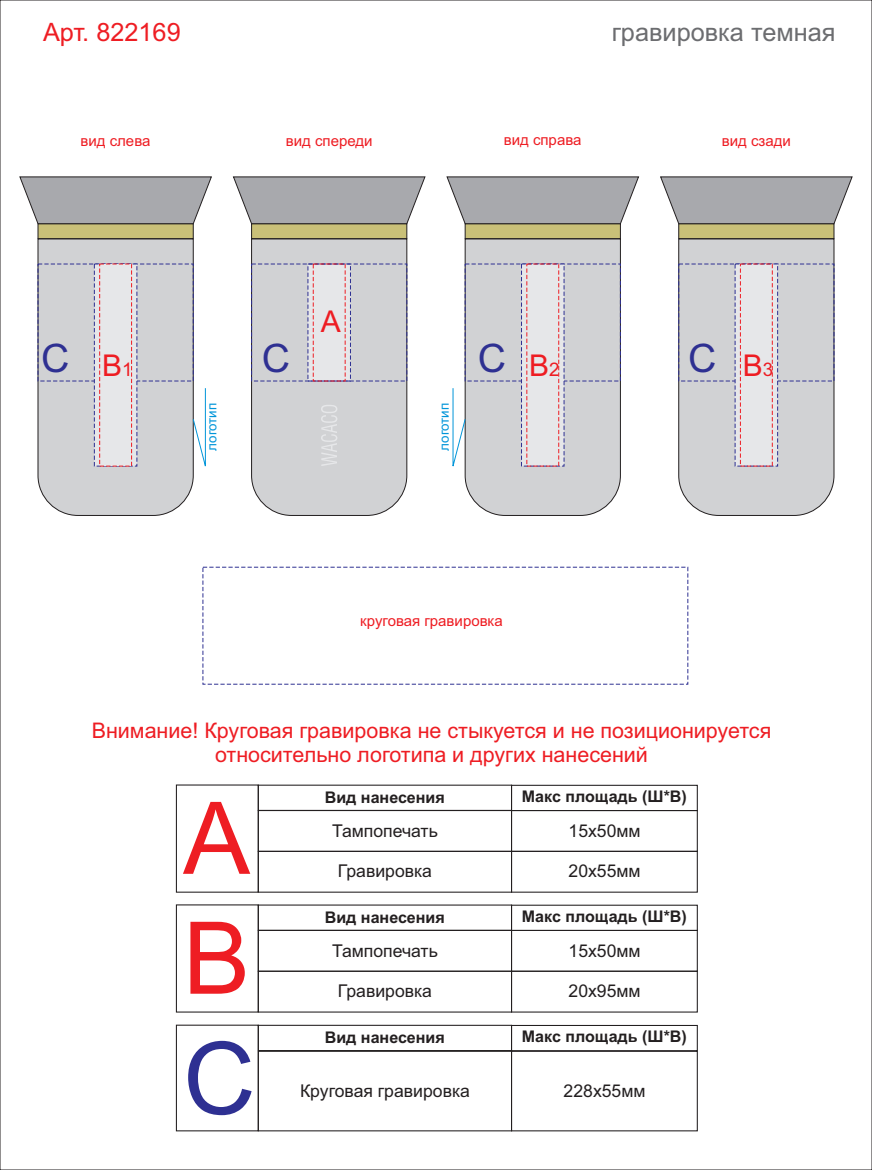
<style>
.page{position:relative;width:872px;height:1170px;background:#fff}
.page>*{position:absolute;margin:0;border:0;box-sizing:border-box;transform-origin:0 0}
.t1{font:100.35px/119.9px "Arial";color:#ee1d23}
.t2{font:100.35px "Arial";color:#2e3092}
.t3{font:39.22px "Arial";color:#2e3092}
.t4{font:30px "Arial";color:#ee1d23}
.t5{font:25.28px "Arial";color:#6c6d70}
.t6{font:25.28px "Arial";color:#ee1d23}
.t7{font:21.45px/24px "Arial";color:#ee1d23;text-align:center}
.t8{font:17.62px "Arial";color:#231f20}
.t9{font:700 16.05px "Arial";color:#231f20}
.t10{font:15px "Arial";color:#ee1d23}
.t11{font:13.35px "Arial";color:#0095d9}
.s1{font-size:18.75px}
</style>
<div class="page">
<div style="left:251px;top:239px;width:156px;height:277px;background:#d1d2d4"></div>
<div style="left:678px;top:239px;width:156px;height:277px;background:#d1d2d4"></div>
<div style="left:38px;top:239px;width:156px;height:277px;background:#d1d2d4"></div>
<div style="left:465px;top:239px;width:156px;height:277px;background:#d1d2d4"></div>
<svg style="left:233px;top:176px;width:192px;height:63px;background:#b0afa5"></svg>
<svg style="left:660px;top:176px;width:192px;height:63px;background:#b0afa5"></svg>
<svg style="left:19px;top:176px;width:193px;height:63px;background:#b1b0a6"></svg>
<svg style="left:446px;top:176px;width:193px;height:63px;background:#b1b0a6"></svg>
<svg style="left:321px;top:405px;width:16px;height:61px"></svg>
<div style="left:258px;top:1024px;width:254px;height:26px;border:1px solid #231f20"></div>
<div style="left:258px;top:810px;width:254px;height:41px;border:1px solid #231f20"></div>
<div style="left:258px;top:929px;width:254px;height:42px;border:1px solid #231f20"></div>
<div style="left:258px;top:850px;width:254px;height:42px;border:1px solid #231f20"></div>
<div style="left:258px;top:970px;width:254px;height:42px;border:1px solid #231f20"></div>
<div style="left:258px;top:1050px;width:254px;height:81px;border:1px solid #231f20"></div>
<div style="left:511px;top:929px;width:187px;height:42px;border:1px solid #231f20"></div>
<div style="left:511px;top:850px;width:187px;height:42px;border:1px solid #231f20"></div>
<div style="left:511px;top:970px;width:187px;height:42px;border:1px solid #231f20"></div>
<div style="left:511px;top:1050px;width:187px;height:81px;border:1px solid #231f20"></div>
<div style="left:511px;top:784px;width:187px;height:27px;border:1px solid #231f20"></div>
<div style="left:511px;top:904px;width:187px;height:26px;border:1px solid #231f20"></div>
<div style="left:511px;top:1024px;width:187px;height:27px;border:1px solid #231f20"></div>
<div style="left:176px;top:784px;width:83px;height:108px;border:1px solid #231f20"></div>
<div style="left:176px;top:904px;width:83px;height:108px;border:1px solid #231f20"></div>
<div style="left:176px;top:1024px;width:83px;height:107px;border:1px solid #231f20"></div>
<svg style="left:307px;top:263px;width:44px;height:116px;background:#dfd9df"></svg>
<div style="left:251px;top:264px;width:156px;height:117px;border:1px dashed #2e3092"></div>
<div style="left:678px;top:264px;width:156px;height:117px;border:1px dashed #2e3092"></div>
<svg style="left:734px;top:263px;width:44px;height:203px;background:#e2d7db"></svg>
<svg style="left:94px;top:263px;width:43px;height:203px;background:#e1dbdf"></svg>
<svg style="left:521px;top:263px;width:43px;height:203px;background:#e1dadf"></svg>
<svg style="left:193px;top:388px;width:13px;height:78px"></svg>
<svg style="left:452px;top:388px;width:13px;height:78px"></svg>
<h3 class="t6" style="left:43px;top:23px;width:139px">Арт. 822169</h3>
<h3 class="t5" style="left:611px;top:23px;width:225px">гравировка темная</h3>
<p class="t10" style="left:80px;top:135px;width:72px">вид слева</p>
<p class="t10" style="left:504px;top:134px;width:79px">вид справа</p>
<p class="t10" style="left:722px;top:135px;width:71px">вид сзади</p>
<p class="t10" style="left:286px;top:135px;width:88px">вид спереди</p>
<h3 class="t4" style="left:321px;top:310px;width:22px">А</h3>
<h2 class="t3" style="left:41px;top:344px;width:30px">С</h2>
<h2 class="t3" style="left:262px;top:344px;width:30px">С</h2>
<h2 class="t3" style="left:478px;top:344px;width:30px">С</h2>
<h2 class="t3" style="left:688px;top:344px;width:30px">С</h2>
<h3 class="t4" style="left:102px;top:354px;width:32px">В<span class="s1">1</span></h3>
<h3 class="t4" style="left:743px;top:354px;width:32px">В<span class="s1">3</span></h3>
<p class="t11" style="left:207px;top:450px;width:49px;rotate:-90deg">логотип</p>
<p class="t11" style="left:439px;top:450px;width:49px;rotate:-90deg">логотип</p>
<h3 class="t4" style="left:529px;top:354px;width:32px">В<span class="s1">2</span></h3>
<p class="t10" style="left:360px;top:614px;width:144px">круговая гравировка</p>
<p class="t7" style="left:92px;top:720px;width:681px">Внимание! Круговая гравировка не стыкуется и не позиционируется относительно логотипа и других нанесений</p>
<h1 class="t1" style="left:183px;top:787px;width:68px">A<br>В</h1>
<h1 class="t2" style="left:183px;top:1040px;width:74px">С</h1>
<p class="t9" style="left:325px;top:791px;width:121px">Вид нанесения</p>
<p class="t8" style="left:332px;top:823px;width:107px">Тампопечать</p>
<p class="t8" style="left:338px;top:864px;width:96px">Гравировка</p>
<p class="t9" style="left:325px;top:911px;width:121px">Вид нанесения</p>
<p class="t8" style="left:332px;top:943px;width:107px">Тампопечать</p>
<p class="t8" style="left:338px;top:984px;width:96px">Гравировка</p>
<p class="t9" style="left:325px;top:1031px;width:121px">Вид нанесения</p>
<p class="t8" style="left:300px;top:1083px;width:171px">Круговая гравировка</p>
<p class="t9" style="left:521px;top:790px;width:167px">Макс площадь (Ш*В)</p>
<p class="t8" style="left:568px;top:823px;width:74px">15х50мм</p>
<p class="t8" style="left:568px;top:864px;width:74px">20х55мм</p>
<p class="t9" style="left:521px;top:910px;width:167px">Макс площадь (Ш*В)</p>
<p class="t8" style="left:568px;top:943px;width:74px">15х50мм</p>
<p class="t8" style="left:568px;top:984px;width:74px">20х95мм</p>
<p class="t9" style="left:521px;top:1030px;width:167px">Макс площадь (Ш*В)</p>
<p class="t8" style="left:563px;top:1083px;width:83px">228х55мм</p>
</div>
